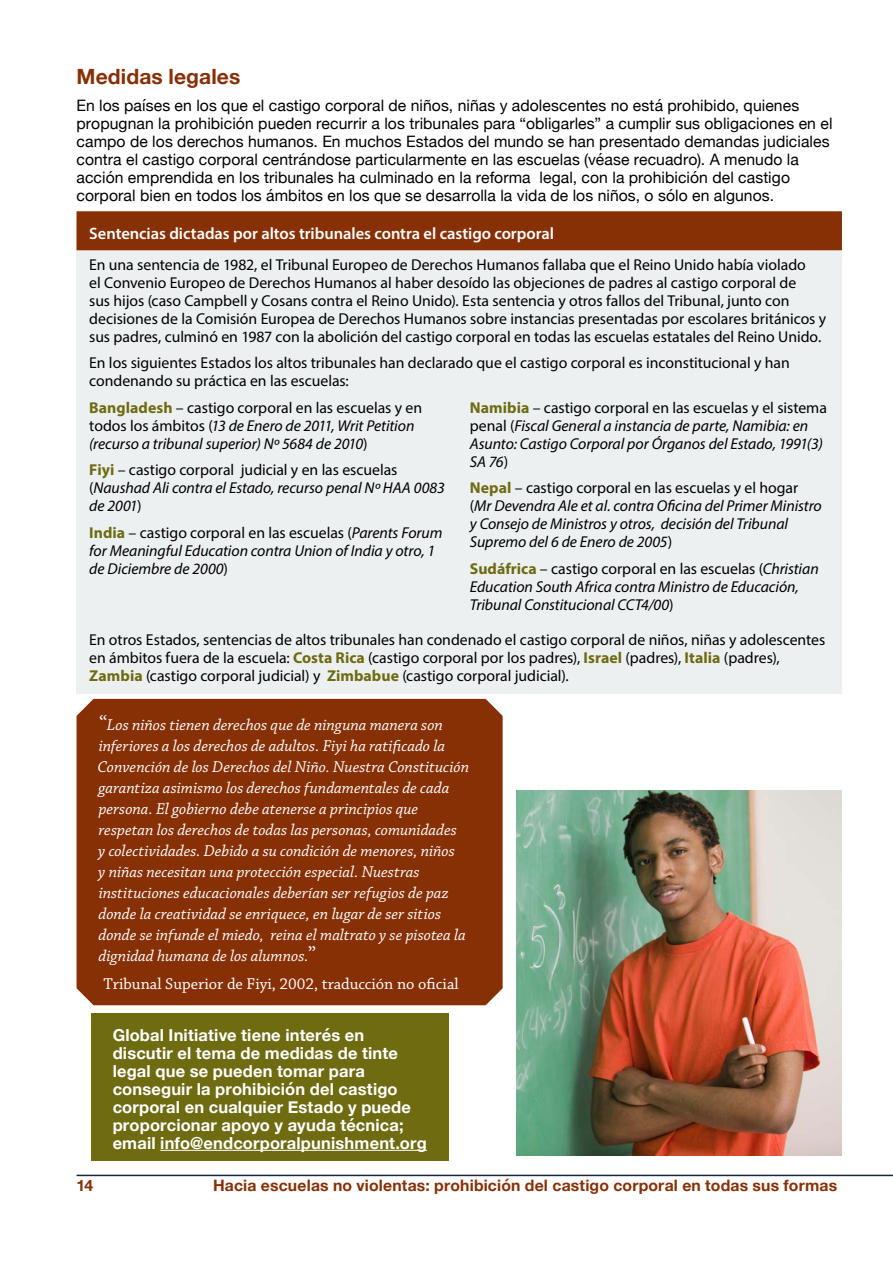
<style>
.page{position:relative;width:893px;height:1263px;background:#fff}
.page>*{position:absolute;margin:0;border:0;box-sizing:border-box;transform-origin:0 0}
.t1{font:700 21px "Helvetica Neue";letter-spacing:.005em;color:#873006}
.t2{font:italic 16.5px/21px "Chaparral Pro";color:#fff}
.t3{font:700 16.5px/18px "Helvetica Neue";letter-spacing:.01em;color:#fff}
.t4{font:600 16.5px "Myriad Pro";letter-spacing:-.005em;color:#fff}
.t5{font:16.5px "Chaparral Pro";color:#fff}
.t6{font:15.75px/18px "Myriad Pro";letter-spacing:-.005em;color:#000}
.t7{font:italic 15.75px/18px "Myriad Pro";letter-spacing:-.005em;color:#000}
.t8{font:15.75px/18px "Helvetica Neue";letter-spacing:.005em;color:#000}
.t9{font:700 15.75px "Helvetica Neue";letter-spacing:.01em;color:#873006}
.s1{font-weight:700;font-style:normal;color:#6e6b11}
.s2{font-style:normal}
.s3{font-weight:700;color:#6e6b11}
.s4{font-family:"Minion Pro";font-style:normal;font-size:21px}
</style>
<div class="page">
<hr style="left:77px;top:1175px;width:816px;height:1px;background:#172540">
<div style="left:77px;top:218px;width:765px;height:475px;background:#ecf0f1"></div>
<div style="left:77px;top:211px;width:765px;height:39px;background:#873006"></div>
<div style="left:91px;top:1013px;width:358px;height:147px;background:#6e6b11"></div>
<hr style="left:160px;top:1150px;width:267px;height:1px;background:#fff">
<div style="left:77px;top:699px;width:426px;height:306px;background:#873006"></div>
<img style="left:517px;top:791px;width:325px;height:365px">
<h1 class="t1" style="left:77px;top:60px;width:165px">Medidas legales</h1>
<p class="t8" style="left:77px;top:97px;width:757px">En los países en los que el castigo corporal de niños, niñas y adolescentes no está prohibido, quienes propugnan la prohibición pueden recurrir a los tribunales para “obligarles” a cumplir sus obligaciones en el campo de los derechos humanos. En muchos Estados del mundo se han presentado demandas judiciales contra el castigo corporal centrándose particularmente en las escuelas (véase recuadro). A menudo la acción emprendida en los tribunales ha culminado en la reforma legal, con la prohibición del castigo corporal bien en todos los ámbitos en los que se desarrolla la vida de los niños, o sólo en algunos.</p>
<p class="t4" style="left:89px;top:223px;width:466px">Sentencias dictadas por altos tribunales contra el castigo corporal</p>
<p class="t6" style="left:89px;top:255px;width:738px">En una sentencia de 1982, el Tribunal Europeo de Derechos Humanos fallaba que el Reino Unido había violado<br>el Convenio Europeo de Derechos Humanos al haber desoído las objeciones de padres al castigo corporal de<br>sus hijos (caso Campbell y Cosans contra el Reino Unido). Esta sentencia y otros fallos del Tribunal, junto con decisiones de la Comisión Europea de Derechos Humanos sobre instancias presentadas por escolares británicos y sus padres, culminó en 1987 con la abolición del castigo corporal en todas las escuelas estatales del Reino Unido.</p>
<p class="t6" style="left:89px;top:354px;width:702px">En los siguientes Estados los altos tribunales han declarado que el castigo corporal es inconstitucional y han condenando su práctica en las escuelas:</p>
<p class="t7" style="left:89px;top:398px;width:334px"><span class="s1">Bangladesh</span> <span class="s2">– castigo corporal en las escuelas y en todos los ámbitos (</span>13 de Enero de 2011, Writ Petition (recurso a tribunal superior) Nº 5684 de 2010<span class="s2">)</span></p>
<p class="t7" style="left:89px;top:461px;width:357px"><span class="s1">Fiyi</span> <span class="s2">– castigo corporal judicial y en las escuelas (</span>Naushad Ali contra el Estado, recurso penal Nº HAA 0083 de 2001<span class="s2">)</span></p>
<p class="t7" style="left:89px;top:523px;width:355px"><span class="s1">India</span> <span class="s2">– castigo corporal en las escuelas (</span>Parents Forum for Meaningful Education contra Union of India y otro, 1 de Diciembre de 2000<span class="s2">)</span></p>
<p class="t7" style="left:470px;top:398px;width:359px"><span class="s1">Namibia</span> <span class="s2">– castigo corporal en las escuelas y el sistema penal (</span>Fiscal General a instancia de parte, Namibia: en Asunto: Castigo Corporal por Órganos del Estado, 1991(3)<br>SA 76<span class="s2">)</span></p>
<p class="t7" style="left:470px;top:479px;width:353px"><span class="s1">Nepal</span> <span class="s2">– castigo corporal en las escuelas y el hogar (</span>Mr Devendra Ale et al. contra Oficina del Primer Ministro y Consejo de Ministros y otros, decisión del Tribunal Supremo del 6 de Enero de 2005<span class="s2">)</span></p>
<p class="t7" style="left:470px;top:559px;width:350px"><span class="s1">Sudáfrica</span> <span class="s2">– castigo corporal en las escuelas (</span>Christian<br>Education South Africa contra Ministro de Educación,<br>Tribunal Constitucional CCT4/00<span class="s2">)</span></p>
<p class="t6" style="left:89px;top:630px;width:737px">En otros Estados, sentencias de altos tribunales han condenado el castigo corporal de niños, niñas y adolescentes en ámbitos fuera de la escuela: <span class="s3">Costa Rica</span> (castigo corporal por los padres), <span class="s3">Israel</span> (padres), <span class="s3">Italia</span> (padres),<br><span class="s3">Zambia</span> (castigo corporal judicial) y <span class="s3">Zimbabue</span> (castigo corporal judicial).</p>
<p class="t2" style="left:98px;top:715px;width:373px"><span class="s4">“</span>Los niños tienen derechos que de ninguna manera son inferiores a los derechos de adultos. Fiyi ha ratificado la Convención de los Derechos del Niño. Nuestra Constitución garantiza asimismo los derechos fundamentales de cada persona. El gobierno debe atenerse a principios que respetan los derechos de todas las personas, comunidades<br>y colectividades. Debido a su condición de menores, niños<br>y niñas necesitan una protección especial. Nuestras instituciones educacionales deberían ser refugios de paz donde la creatividad se enriquece, en lugar de ser sitios donde se infunde el miedo, reina el maltrato y se pisotea la dignidad humana de los alumnos.<span class="s4">”</span></p>
<p class="t5" style="left:104px;top:975px;width:357px">Tribunal Superior de Fiyi, 2002, traducción no oficial</p>
<p class="t3" style="left:113px;top:1026px;width:316px">Global Initiative tiene interés en discutir el tema de medidas de tinte legal que se pueden tomar para conseguir la prohibición del castigo corporal en cualquier Estado y puede proporcionar apoyo y ayuda técnica; email info@endcorporalpunishment.org</p>
<p class="t9" style="left:77px;top:1173px;width:18px">14</p>
<p class="t9" style="left:213px;top:1173px;width:626px">Hacia escuelas no violentas: prohibición del castigo corporal en todas sus formas</p>
</div>
